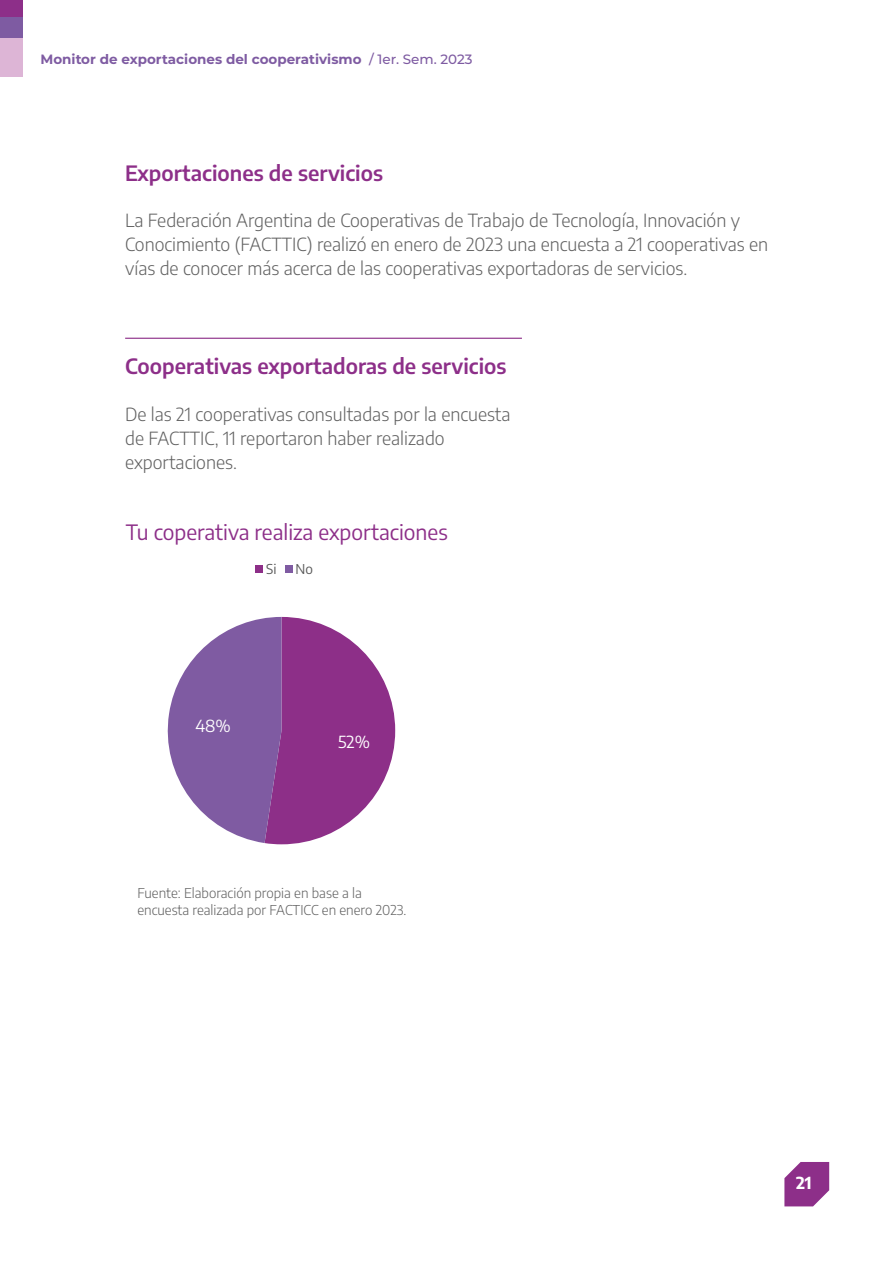
<style>
.page{position:relative;width:893px;height:1263px;background:#fff}
.page>*{position:absolute;margin:0;border:0;box-sizing:border-box;transform-origin:0 0}
.t1{font:600 21px "Encode Sans";color:#8d2f89}
.t2{font:21px "Encode Sans";color:#8d2f89}
.t3{font:300 18px/24px "Encode Sans";color:#616161}
.t4{font:16.5px "Encode Sans";color:#fff}
.t5{font:700 16.5px "Encode Sans";color:#fff}
.t6{font:300 13.5px/16.2px "Encode Sans";color:#616161}
.t7{font:700 13.5px "Montserrat";color:#7e5ba2}
.t8{font:13.5px "Encode Sans";color:#5a5a5a}
.s1{font-weight:500}
</style>
<div class="page">
<div style="left:0;top:0;width:22px;height:18px;background:#8d2f89"></div>
<div style="left:0;top:18px;width:22px;height:21px;background:#7e5ba2"></div>
<div style="left:0;top:39px;width:22px;height:38px;background:#ddb5d6"></div>
<hr style="left:125px;top:338px;width:397px;height:1px;background:#8d2f89">
<svg style="left:784px;top:1162px;width:45px;height:44px;background:#9c4b99"></svg>
<svg style="left:167px;top:617px;width:228px;height:227px"></svg>
<div style="left:255px;top:565px;width:8px;height:8px;background:#8d2f88"></div>
<div style="left:285px;top:565px;width:7px;height:8px;background:#7f5ba2"></div>
<p class="t7" style="left:41px;top:49px;width:434px">Monitor de exportaciones del cooperativismo <span class="s1">/ 1er. Sem. 2023</span></p>
<p class="t1" style="left:125px;top:158px;width:259px">Exportaciones de servicios</p>
<p class="t3" style="left:125px;top:208px;width:644px">La Federación Argentina de Cooperativas de Trabajo de Tecnología, Innovación y<br>Conocimiento (FACTTIC) realizó en enero de 2023 una encuesta a 21 cooperativas en vías de conocer más acerca de las cooperativas exportadoras de servicios.</p>
<p class="t1" style="left:125px;top:351px;width:383px">Cooperativas exportadoras de servicios</p>
<p class="t3" style="left:125px;top:402px;width:387px">De las 21 cooperativas consultadas por la encuesta de FACTTIC, 11 reportaron haber realizado exportaciones.</p>
<p class="t2" style="left:126px;top:518px;width:324px">Tu coperativa realiza exportaciones</p>
<p class="t8" style="left:266px;top:559px;width:12px">Si</p>
<p class="t8" style="left:296px;top:559px;width:19px">No</p>
<p class="t4" style="left:195px;top:714px;width:37px">48%</p>
<p class="t4" style="left:338px;top:731px;width:33px">52%</p>
<p class="t6" style="left:137px;top:885px;width:270px">Fuente: Elaboración propia en base a la encuesta realizada por FACTICC en enero 2023.</p>
<p class="t5" style="left:796px;top:1172px;width:17px">21</p>
</div>
